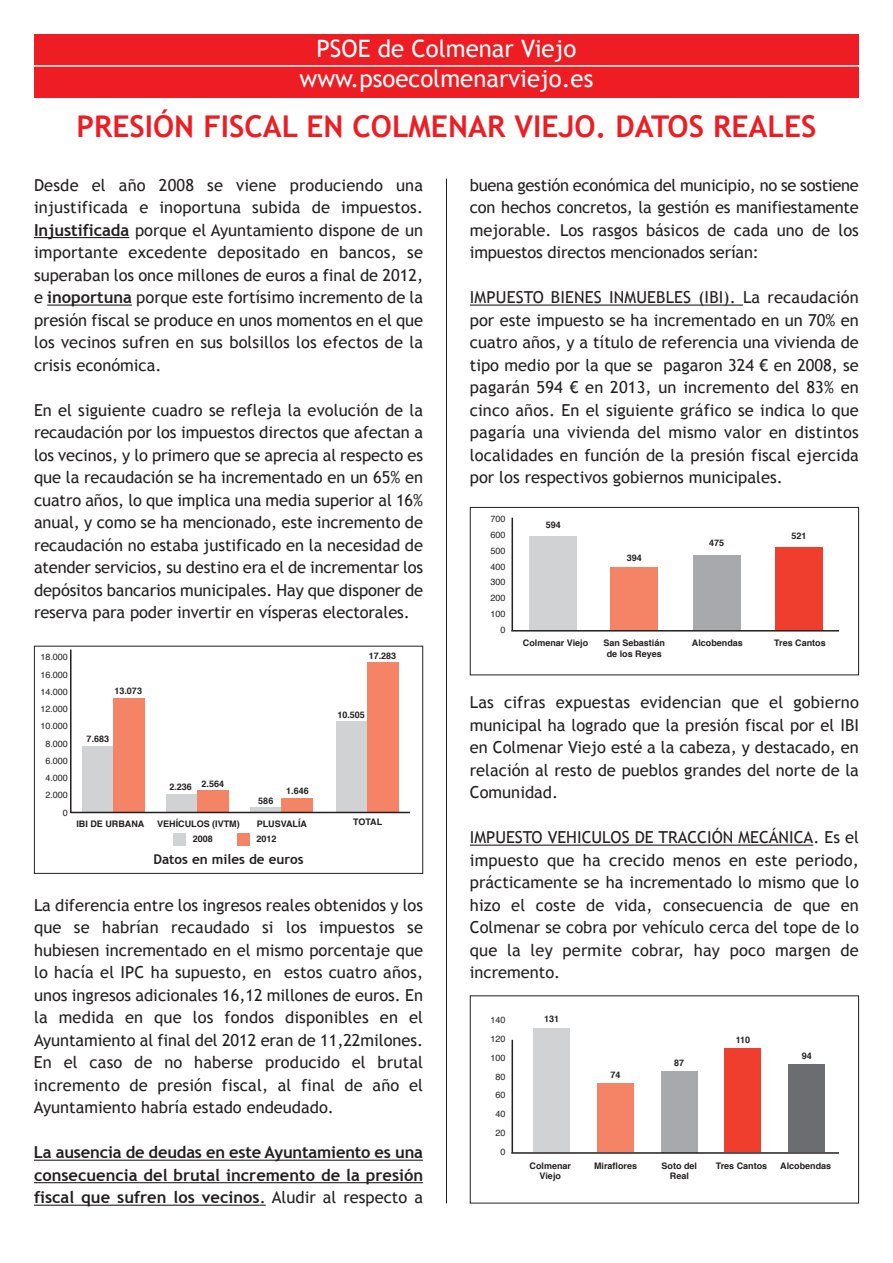
<style>
.page{position:relative;width:893px;height:1263px;background:#fff}
.page>*{position:absolute;margin:0;border:0;box-sizing:border-box;transform-origin:0 0}
.t1{font:700 30px "Trebuchet MS";color:#ee1d23}
.t2{font:24px/30px "Trebuchet MS";color:#fff;text-align:center}
.t3{font:16.5px/22.5px "Trebuchet MS";color:#231f20;text-align:justify}
.t4{font:700 16.5px/22.5px "Trebuchet MS";color:#231f20;text-align:justify}
.t5{font:700 13.5px "Trebuchet MS";color:#231f20}
.t6{font:700 9px/10.5px "Helvetica";color:#231f20;text-align:center}
.t7{font:9px/17.2px "Helvetica";color:#231f20;text-align:right}
.s1{font-weight:700}
.s2{font-weight:400}
</style>
<div class="page">
<hr style="left:34px;top:237px;width:95px;height:1px;background:#231f20">
<hr style="left:47px;top:304px;width:85px;height:2px;background:#231f20">
<hr style="left:34px;top:1159px;width:389px;height:2px;background:#231f20">
<hr style="left:34px;top:1182px;width:389px;height:1px;background:#231f20">
<hr style="left:34px;top:1204px;width:226px;height:2px;background:#231f20">
<svg style="left:260px;top:1204px;width:6px;height:2px"></svg>
<hr style="left:470px;top:304px;width:273px;height:2px;background:#231f20">
<hr style="left:470px;top:844px;width:343px;height:2px;background:#231f20">
<div style="left:34px;top:34px;width:825px;height:64px;background:#ee1d23"></div>
<hr style="left:30px;top:65px;width:833px;height:2px;background:#fff">
<div style="left:34px;top:646px;width:389px;height:228px;border:1px solid #231f20"></div>
<hr style="left:70px;top:650px;width:2px;height:163px;background:#231f20">
<div style="left:82px;top:745px;width:31px;height:67px;background:#d1d2d4"></div>
<div style="left:113px;top:698px;width:31px;height:114px;background:#f48465"></div>
<div style="left:166px;top:793px;width:31px;height:19px;background:#d1d2d4"></div>
<div style="left:197px;top:790px;width:31px;height:22px;background:#f48465"></div>
<div style="left:251px;top:807px;width:31px;height:5px;background:#d1d2d4"></div>
<div style="left:282px;top:798px;width:31px;height:14px;background:#f48465"></div>
<div style="left:336px;top:721px;width:31px;height:91px;background:#d1d2d4"></div>
<div style="left:367px;top:662px;width:32px;height:150px;background:#f48465"></div>
<div style="left:173px;top:833px;width:13px;height:12px;background:#d1d2d4"></div>
<div style="left:237px;top:833px;width:13px;height:12px;background:#f48465"></div>
<hr style="left:71px;top:812px;width:339px;height:1px;background:#231f20">
<div style="left:470px;top:507px;width:389px;height:168px;border:1px solid #231f20"></div>
<hr style="left:512px;top:518px;width:1px;height:112px;background:#231f20">
<div style="left:530px;top:536px;width:47px;height:94px;background:#d1d2d4"></div>
<div style="left:611px;top:567px;width:47px;height:63px;background:#f48465"></div>
<div style="left:693px;top:555px;width:47px;height:75px;background:#a8a9ad"></div>
<div style="left:775px;top:547px;width:47px;height:83px;background:#ef3e2e"></div>
<hr style="left:511px;top:630px;width:328px;height:1px;background:#231f20">
<div style="left:470px;top:995px;width:389px;height:208px;border:1px solid #231f20"></div>
<hr style="left:512px;top:1040px;width:1px;height:112px;background:#231f20">
<div style="left:533px;top:1028px;width:37px;height:124px;background:#d1d2d4"></div>
<div style="left:597px;top:1084px;width:37px;height:68px;background:#f48465"></div>
<div style="left:661px;top:1071px;width:36px;height:81px;background:#a8a9ad"></div>
<div style="left:725px;top:1048px;width:36px;height:104px;background:#ef3e2e"></div>
<div style="left:788px;top:1064px;width:37px;height:88px;background:#6c6d70"></div>
<hr style="left:511px;top:1152px;width:328px;height:2px;background:#231f20">
<hr style="left:446px;top:179px;width:1px;height:1024px;background:#231f20">
<h2 class="t2" style="left:300px;top:34px;width:295px">PSOE de Colmenar Viejo www.psoecolmenarviejo.es</h2>
<h1 class="t1" style="left:77px;top:109px;width:741px">PRESIÓN FISCAL EN COLMENAR VIEJO. DATOS REALES</h1>
<p class="t3" style="left:34px;top:174px;width:391px">Desde el año 2008 se viene produciendo una injustificada e inoportuna subida de impuestos.<br><span class="s1">Injustificada</span> porque el Ayuntamiento dispone de un importante excedente depositado en bancos, se superaban los once millones de euros a final de 2012, e <span class="s1">inoportuna</span> porque este fortísimo incremento de la presión fiscal se produce en unos momentos en el que los vecinos sufren en sus bolsillos los efectos de la crisis económica.</p>
<p class="t3" style="left:34px;top:399px;width:391px">En el siguiente cuadro se refleja la evolución de la recaudación por los impuestos directos que afectan a los vecinos, y lo primero que se aprecia al respecto es que la recaudación se ha incrementado en un 65% en cuatro años, lo que implica una media superior al 16% anual, y como se ha mencionado, este incremento de recaudación no estaba justificado en la necesidad de atender servicios, su destino era el de incrementar los depósitos bancarios municipales. Hay que disponer de reserva para poder invertir en vísperas electorales.</p>
<p class="t7" style="left:40px;top:649px;width:29px">18.000<br>16.000<br>14.000<br>12.000<br>10.000<br>8.000<br>6.000<br>4.000<br>2.000<br>0</p>
<p class="t6" style="left:114px;top:687px;width:29px">13.073</p>
<p class="t6" style="left:87px;top:735px;width:24px">7.683</p>
<p class="t6" style="left:169px;top:781px;width:56px">2.236 2.564</p>
<p class="t6" style="left:258px;top:796px;width:17px">586</p>
<p class="t6" style="left:286px;top:786px;width:24px">1.646</p>
<p class="t6" style="left:369px;top:651px;width:29px">17.283</p>
<p class="t6" style="left:337px;top:710px;width:29px">10.505</p>
<p class="t6" style="left:76px;top:820px;width:69px">IBI DE URBANA</p>
<p class="t6" style="left:157px;top:820px;width:84px">VEHÍCULOS (IVTM)</p>
<p class="t6" style="left:257px;top:820px;width:52px">PLUSVALÍA</p>
<p class="t6" style="left:353px;top:818px;width:31px">TOTAL</p>
<p class="t6" style="left:193px;top:834px;width:22px">2008</p>
<p class="t6" style="left:256px;top:834px;width:22px">2012</p>
<p class="t5" style="left:153px;top:851px;width:152px">Datos en miles de euros</p>
<p class="t3" style="left:34px;top:894px;width:391px">La diferencia entre los ingresos reales obtenidos y los que se habrían recaudado si los impuestos se hubiesen incrementado en el mismo porcentaje que lo hacía el IPC ha supuesto, en estos cuatro años, unos ingresos adicionales 16,12 millones de euros. En la medida en que los fondos disponibles en el Ayuntamiento al final del 2012 eran de 11,22milones.<br>En el caso de no haberse producido el brutal incremento de presión fiscal, al final de año el Ayuntamiento habría estado endeudado.</p>
<p class="t4" style="left:34px;top:1141px;width:391px">La ausencia de deudas en este Ayuntamiento es una consecuencia del brutal incremento de la presión fiscal que sufren los vecinos<span class="s2">. Aludir al respecto a</span></p>
<p class="t3" style="left:470px;top:174px;width:391px">buena gestión económica del municipio, no se sostiene con hechos concretos, la gestión es manifiestamente mejorable. Los rasgos básicos de cada uno de los impuestos directos mencionados serían:</p>
<p class="t3" style="left:470px;top:286px;width:391px">IMPUESTO BIENES INMUEBLES (IBI). La recaudación por este impuesto se ha incrementado en un 70% en cuatro años, y a título de referencia una vivienda de tipo medio por la que se pagaron 324 € en 2008, se pagarán 594 € en 2013, un incremento del 83% en cinco años. En el siguiente gráfico se indica lo que pagaría una vivienda del mismo valor en distintos localidades en función de la presión fiscal ejercida por los respectivos gobiernos municipales.</p>
<p class="t7" style="left:491px;top:512px;width:17px;line-height:15.8px">700<br>600<br>500<br>400<br>300<br>200<br>100<br>0</p>
<p class="t6" style="left:546px;top:521px;width:17px">594</p>
<p class="t6" style="left:627px;top:554px;width:17px">394</p>
<p class="t6" style="left:709px;top:538px;width:17px">475</p>
<p class="t6" style="left:791px;top:532px;width:17px">521</p>
<p class="t6" style="left:523px;top:639px;width:67px">Colmenar Viejo</p>
<p class="t6" style="left:603px;top:639px;width:63px">San Sebastián de los Reyes</p>
<p class="t6" style="left:692px;top:639px;width:53px">Alcobendas</p>
<p class="t6" style="left:774px;top:639px;width:53px">Tres Cantos</p>
<p class="t3" style="left:470px;top:691px;width:391px">Las cifras expuestas evidencian que el gobierno municipal ha logrado que la presión fiscal por el IBI en Colmenar Viejo esté a la cabeza, y destacado, en relación al resto de pueblos grandes del norte de la Comunidad.</p>
<p class="t3" style="left:470px;top:826px;width:391px">IMPUESTO VEHICULOS DE TRACCIÓN MECÁNICA. Es el impuesto que ha crecido menos en este periodo, prácticamente se ha incrementado lo mismo que lo hizo el coste de vida, consecuencia de que en Colmenar se cobra por vehículo cerca del tope de lo que la ley permite cobrar, hay poco margen de incremento.</p>
<p class="t7" style="left:491px;top:1012px;width:17px;line-height:18.8px">140<br>120<br>100<br>80<br>60<br>40<br>20<br>0</p>
<p class="t6" style="left:544px;top:1014px;width:17px">131</p>
<p class="t6" style="left:610px;top:1070px;width:12px">74</p>
<p class="t6" style="left:674px;top:1058px;width:12px">87</p>
<p class="t6" style="left:736px;top:1035px;width:16px">110</p>
<p class="t6" style="left:802px;top:1051px;width:12px">94</p>
<p class="t6" style="left:530px;top:1161px;width:43px">Colmenar<br>Viejo</p>
<p class="t6" style="left:594px;top:1161px;width:45px">Miraflores</p>
<p class="t6" style="left:662px;top:1161px;width:37px">Soto del<br>Real</p>
<p class="t6" style="left:716px;top:1161px;width:53px">Tres Cantos</p>
<p class="t6" style="left:780px;top:1161px;width:53px">Alcobendas</p>
</div>
